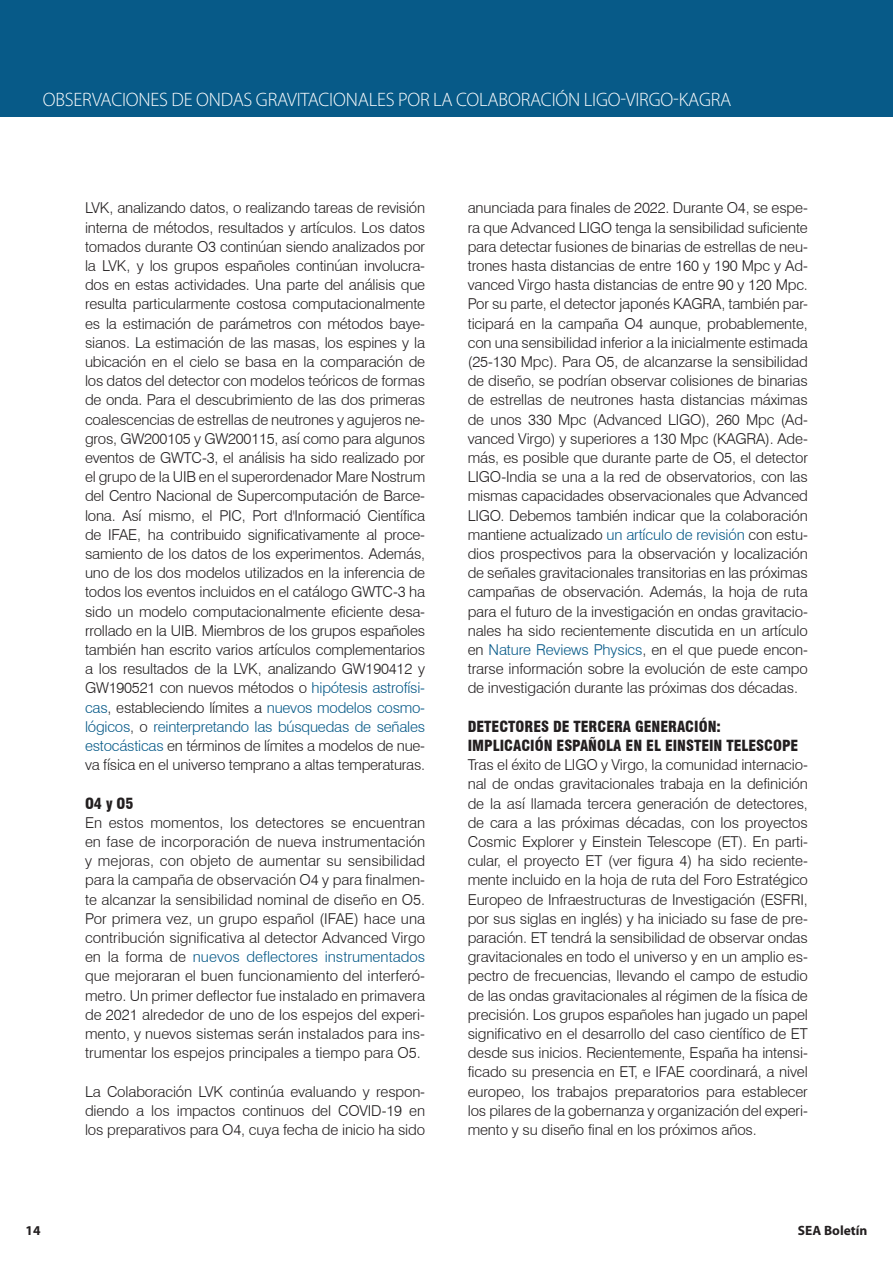
<style>
.page{position:relative;width:893px;height:1263px;background:#fff}
.page>*{position:absolute;margin:0;border:0;box-sizing:border-box;transform-origin:0 0}
.t1{font:300 19.5px "Myriad Pro";letter-spacing:-.01em;color:#fff}
.Body_1{font:300 15px/19.2px "Swiss 721 BT";letter-spacing:-.01em;color:#231f20;text-align:justify}
.Body_1-2{font:900 condensed 15px "Swiss 721 BT";color:#231f20}
.t2{font:700 13.5px "Myriad Pro";color:#231f20}
.s1{color:#075a88}
</style>
<div class="page">
<div style="left:0;top:0;width:893px;height:117px;background:#075a88"></div>
<p class="t1" style="left:43px;top:88px;width:690px">OBSERVACIONES DE ONDAS GRAVITACIONALES POR LA COLABORACIÓN LIGO-VIRGO-KAGRA</p>
<p class="Body_1" style="left:85px;top:198px;width:342px">LVK, analizando datos, o realizando tareas de revisión interna de métodos, resultados y artículos. Los datos tomados durante O3 continúan siendo analizados por la LVK, y los grupos españoles continúan involucra&shy;dos en estas actividades. Una parte del análisis que resulta particularmente costosa computacionalmente es la estimación de parámetros con métodos baye&shy;sianos. La estimación de las masas, los espines y la ubicación en el cielo se basa en la comparación de los datos del detector con modelos teóricos de formas de onda. Para el descubrimiento de las dos primeras coalescencias de estrellas de neutrones y agujeros ne&shy;gros, GW200105 y GW200115, así como para algunos eventos de GWTC-3, el análisis ha sido realizado por el grupo de la UIB en el superordenador Mare Nostrum del Centro Nacional de Supercomputación de Barce&shy;lona. Así mismo, el PIC, Port d'Informació Científica de IFAE, ha contribuido significativamente al proce&shy;samiento de los datos de los experimentos. Además, uno de los dos modelos utilizados en la inferencia de todos los eventos incluidos en el catálogo GWTC-3 ha sido un modelo computacionalmente eficiente desa&shy;rrollado en la UIB. Miembros de los grupos españoles también han escrito varios artículos complementarios a los resultados de la LVK, analizando GW190412 y GW190521 con nuevos métodos o <span class="s1">hipótesis astrofísi&shy;cas</span>, estableciendo límites a <span class="s1">nuevos modelos cosmo&shy;lógicos</span>, o <span class="s1">reinterpretando las búsquedas de señales estocásticas</span> en términos de límites a modelos de nue&shy;va física en el universo temprano a altas temperaturas.</p>
<p class="Body_1-2" style="left:85px;top:794px;width:50px">O4 y O5</p>
<p class="Body_1" style="left:85px;top:813px;width:342px">En estos momentos, los detectores se encuentran en fase de incorporación de nueva instrumentación y mejoras, con objeto de aumentar su sensibilidad para la campaña de observación O4 y para finalmen&shy;te alcanzar la sensibilidad nominal de diseño en O5.<br>Por primera vez, un grupo español (IFAE) hace una contribución significativa al detector Advanced Virgo en la forma de <span class="s1">nuevos deflectores instrumentados </span>que mejoraran el buen funcionamiento del interferó&shy;metro. Un primer deflector fue instalado en primavera de 2021 alrededor de uno de los espejos del experi&shy;mento, y nuevos sistemas serán instalados para ins&shy;trumentar los espejos principales a tiempo para O5.</p>
<p class="Body_1" style="left:85px;top:1082px;width:342px">La Colaboración LVK continúa evaluando y respon&shy;diendo a los impactos continuos del COVID-19 en los preparativos para O4, cuya fecha de inicio ha sido</p>
<p class="Body_1" style="left:468px;top:198px;width:342px">anunciada para finales de 2022. Durante O4, se espe&shy;ra que Advanced LIGO tenga la sensibilidad suficiente para detectar fusiones de binarias de estrellas de neu&shy;trones hasta distancias de entre 160 y 190 Mpc y Ad&shy;vanced Virgo hasta distancias de entre 90 y 120 Mpc.<br>Por su parte, el detector japonés KAGRA, también par&shy;ticipará en la campaña O4 aunque, probablemente, con una sensibilidad inferior a la inicialmente estimada (25-130 Mpc). Para O5, de alcanzarse la sensibilidad de diseño, se podrían observar colisiones de binarias de estrellas de neutrones hasta distancias máximas de unos 330 Mpc (Advanced LIGO), 260 Mpc (Ad&shy;vanced Virgo) y superiores a 130 Mpc (KAGRA). Ade&shy;más, es posible que durante parte de O5, el detector LIGO-India se una a la red de observatorios, con las mismas capacidades observacionales que Advanced LIGO. Debemos también indicar que la colaboración mantiene actualizado <span class="s1">un artículo de revisión</span> con estu&shy;dios prospectivos para la observación y localización de señales gravitacionales transitorias en las próximas campañas de observación. Además, la hoja de ruta para el futuro de la investigación en ondas gravitacio&shy;nales ha sido recientemente discutida en un artículo en <span class="s1">Nature Reviews Physics</span>, en el que puede encon&shy;trarse información sobre la evolución de este campo de investigación durante las próximas dos décadas.</p>
<p class="Body_1-2" style="left:468px;top:717px;width:255px">DETECTORES DE TERCERA GENERACIÓN:</p>
<p class="Body_1-2" style="left:468px;top:737px;width:332px">IMPLICACIÓN ESPAÑOLA EN EL EINSTEIN TELESCOPE</p>
<p class="Body_1" style="left:468px;top:755px;width:342px">Tras el éxito de LIGO y Virgo, la comunidad internacio&shy;nal de ondas gravitacionales trabaja en la definición de la así llamada tercera generación de detectores, de cara a las próximas décadas, con los proyectos Cosmic Explorer y Einstein Telescope (ET). En parti&shy;cular, el proyecto ET (ver figura 4) ha sido reciente&shy;mente incluido en la hoja de ruta del Foro Estratégico Europeo de Infraestructuras de Investigación (ESFRI, por sus siglas en inglés) y ha iniciado su fase de pre&shy;paración. ET tendrá la sensibilidad de observar ondas gravitacionales en todo el universo y en un amplio es&shy;pectro de frecuencias, llevando el campo de estudio de las ondas gravitacionales al régimen de la física de precisión. Los grupos españoles han jugado un papel significativo en el desarrollo del caso científico de ET desde sus inicios. Recientemente, España ha intensi&shy;ficado su presencia en ET, e IFAE coordinará, a nivel europeo, los trabajos preparatorios para establecer los pilares de la gobernanza y organización del experi&shy;mento y su diseño final en los próximos años.</p>
<p class="t2" style="left:26px;top:1221px;width:16px">14</p>
<p class="t2" style="left:798px;top:1221px;width:71px">SEA Boletín</p>
</div>
